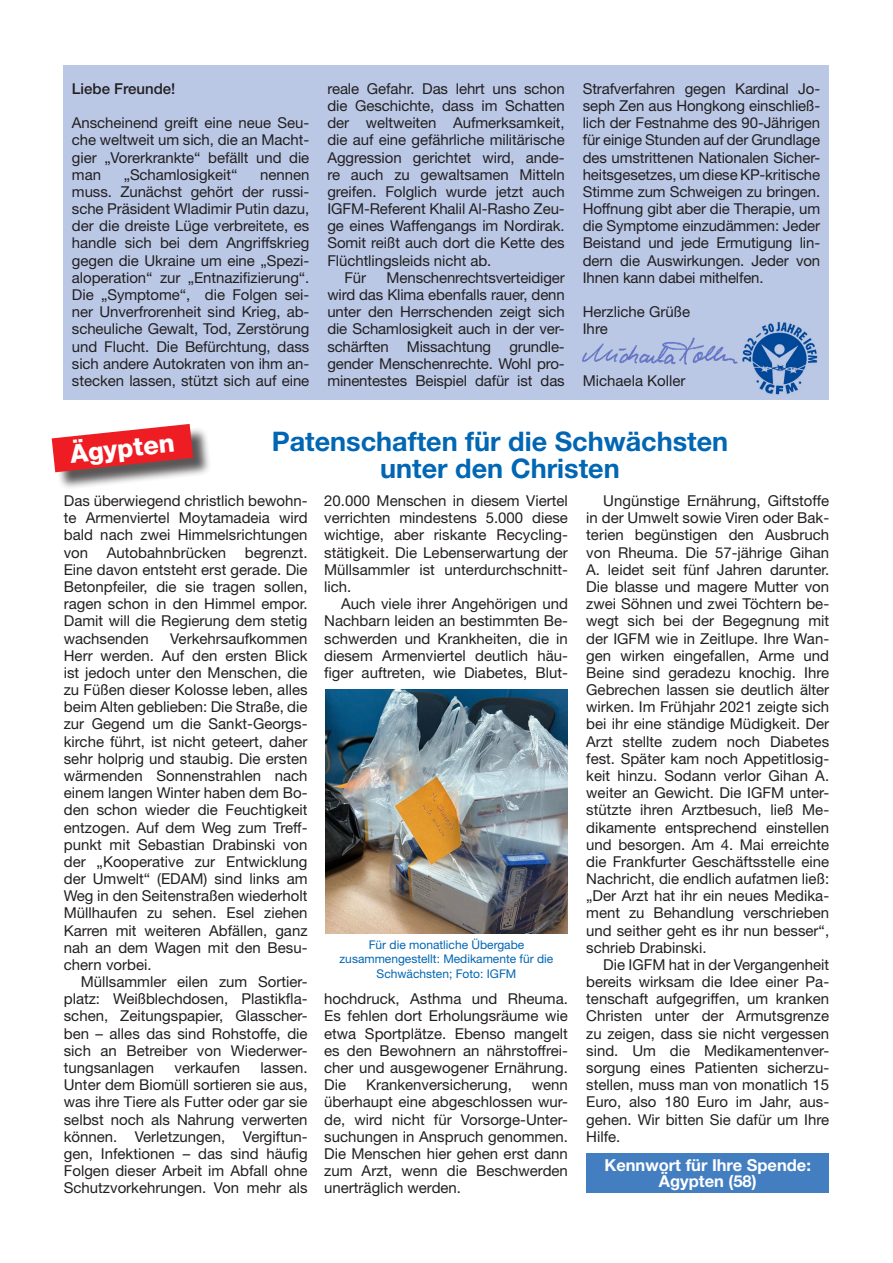
<style>
.page{position:relative;width:893px;height:1263px;background:#fff}
.page>*{position:absolute;margin:0;border:0;box-sizing:border-box;transform-origin:0 0}
.t1{font:700 27px/27px "Helvetica Neue LT Std";color:#0166b3;text-align:center}
.Rubrik{font:800 25.5px "Helvetica Neue LT Std";color:#fff}
.Text{font:700 16.5px/16.5px "Helvetica Neue LT Std";color:#fff;text-align:center}
.Text-2{font:15px/17.1px "Helvetica Neue LT Std";color:#231f20;text-align:justify}
.Text-3{font:500 15px "Helvetica Neue LT Std";color:#231f20}
.t2{font:12px/14.4px "Helvetica Neue LT Std";color:#0166b3;text-align:center}
</style>
<div class="page">
<div style="left:63px;top:65px;width:766px;height:335px;background:#bac8e6"></div>
<img style="left:582px;top:337px;width:155px;height:28px">
<div style="left:54px;top:427px;width:158px;height:63px;background:#231f20;opacity:.75"></div>
<svg style="left:52px;top:424px;width:141px;height:48px;background:#dd4b4f"></svg>
<img style="left:737px;top:322px;width:81px;height:73px">
<div style="left:586px;top:1153px;width:243px;height:40px;background:#437ec1"></div>
<img style="left:325px;top:690px;width:243px;height:243px">
<p class="Text-3" style="left:72px;top:80px;width:105px">Liebe Freunde!</p>
<p class="Text-2" style="left:72px;top:114px;width:239px">Anscheinend greift eine neue Seu&shy;che weltweit um sich, die an Macht&shy;gier „Vorerkrankte“ befällt und die man</p>
<p class="Text-2" style="left:124px;top:166px;width:115px">„Schamlosigkeit“</p>
<p class="Text-2" style="left:72px;top:166px;width:239px;text-indent:188px">nennen muss. Zunächst gehört der russi&shy;sche Präsident Wladimir Putin dazu, der die dreiste Lüge verbreitete, es handle sich bei dem Angriffskrieg gegen die Ukraine um eine „Spezi&shy;aloperation“ zur „Entnazifizierung“.<br>Die „Symptome“, die Folgen sei&shy;ner Unverfrorenheit sind Krieg, ab&shy;scheuliche Gewalt, Tod, Zerstörung und Flucht. Die Befürchtung, dass sich andere Autokraten von ihm an&shy;stecken lassen, stützt sich auf eine</p>
<p class="Text-2" style="left:327px;top:80px;width:239px">reale Gefahr. Das lehrt uns schon die Geschichte, dass im Schatten der weltweiten Aufmerksamkeit, die auf eine gefährliche militärische Aggression gerichtet wird, ande&shy;re auch zu gewaltsamen Mitteln greifen. Folglich wurde jetzt auch IGFM-Referent Khalil Al-Rasho Zeu&shy;ge eines Waffengangs im Nordirak.<br>Somit reißt auch dort die Kette des Flüchtlingsleids nicht ab.</p>
<p class="Text-2" style="left:344px;top:269px;width:23px">Für</p>
<p class="Text-2" style="left:327px;top:269px;width:239px;text-indent:59px">Menschenrechtsverteidiger wird das Klima ebenfalls rauer, denn unter den Herrschenden zeigt sich die Schamlosigkeit auch in der ver&shy;schärften Missachtung grundle&shy;gender Menschenrechte. Wohl pro&shy;minentestes Beispiel dafür ist das</p>
<p class="Text-2" style="left:583px;top:80px;width:239px">Strafverfahren gegen Kardinal Jo&shy;seph Zen aus Hongkong einschließ&shy;lich der Festnahme des 90-Jährigen für einige Stunden auf der Grundlage des umstrittenen Nationalen Sicher&shy;heitsgesetzes, um diese KP-kritische Stimme zum Schweigen zu bringen.<br>Hoffnung gibt aber die Therapie, um die Symptome einzudämmen: Jeder Beistand und jede Ermutigung lin&shy;dern die Auswirkungen. Jeder von Ihnen kann dabei mithelfen.</p>
<p class="Text-2" style="left:583px;top:303px;width:109px">Herzliche Grüße</p>
<p class="Text-2" style="left:583px;top:320px;width:27px">Ihre</p>
<p class="Text-2" style="left:583px;top:372px;width:104px">Michaela Koller</p>
<p class="Rubrik" style="left:69px;top:438px;width:106px;rotate:-6deg">Ägypten</p>
<p class="t1" style="left:272px;top:427px;width:458px">Patenschaften für die Schwächsten unter den Christen</p>
<p class="Text-2" style="left:64px;top:492px;width:245px">Das überwiegend christlich bewohn&shy;te Armenviertel Moytamadeia wird bald nach zwei Himmelsrichtungen von Autobahnbrücken begrenzt.<br>Eine davon entsteht erst gerade. Die Betonpfeiler, die sie tragen sollen, ragen schon in den Himmel empor.<br>Damit will die Regierung dem stetig wachsenden</p>
<p class="Text-2" style="left:586px;top:492px;width:244px;text-indent:17px">Ungünstige Ernährung, Giftstoffe in der Umwelt sowie Viren oder Bak&shy;terien begünstigen den Ausbruch von Rheuma. Die 57-jährige Gihan A. leidet seit fünf Jahren darunter.<br>Die blasse und magere Mutter von zwei Söhnen und zwei Töchtern be&shy;wegt sich bei der Begegnung mit der IGFM wie in Zeitlupe. Ihre Wan&shy;gen wirken eingefallen, Arme und Beine sind geradezu knochig. Ihre Gebrechen lassen sie deutlich älter wirken. Im Frühjahr 2021 zeigte sich bei ihr eine ständige Müdigkeit. Der Arzt stellte zudem noch Diabetes fest. Später kam noch Appetitlosig&shy;keit hinzu. Sodann verlor Gihan A. weiter an Gewicht. Die IGFM unter&shy;stützte ihren Arztbesuch, ließ Me&shy;dikamente entsprechend einstellen und besorgen. Am 4. Mai erreichte die Frankfurter Geschäftsstelle eine Nachricht, die endlich aufatmen ließ: „Der Arzt hat ihr ein neues Medika&shy;ment zu Behandlung verschrieben und seither geht es ihr nun besser“, schrieb Drabinski.</p>
<p class="Text-2" style="left:586px;top:956px;width:244px;text-indent:17px">Die IGFM hat in der Vergangenheit bereits wirksam die Idee einer Pa&shy;tenschaft aufgegriffen, um kranken Christen unter der Armutsgrenze zu zeigen, dass sie nicht vergessen sind. Um die Medikamentenver&shy;sorgung eines Patienten sicherzu&shy;stellen, muss man von monatlich 15<br>Euro, also 180 Euro im Jahr, aus&shy;gehen. Wir bitten Sie dafür um Ihre Hilfe.</p>
<p class="Text-2" style="left:324px;top:492px;width:245px">20.000 Menschen in diesem Viertel verrichten mindestens 5.000 diese wichtige, aber riskante Recycling&shy;stätigkeit. Die Lebenserwartung der Müllsammler ist unterdurchschnitt&shy;lich.</p>
<p class="Text-2" style="left:324px;top:595px;width:245px;text-indent:17px">Auch viele ihrer Angehörigen und Nachbarn leiden an bestimmten Be&shy;schwerden und Krankheiten, die in diesem Armenviertel deutlich häu&shy;figer auftreten, wie Diabetes, Blut-</p>
<p class="Text-2" style="left:64px;top:629px;width:245px;text-indent:106px">Verkehrsaufkommen Herr werden. Auf den ersten Blick ist jedoch unter den Menschen, die zu Füßen dieser Kolosse leben, alles beim Alten geblieben: Die Straße, die zur Gegend um die Sankt-Georgs&shy;kirche führt, ist nicht geteert, daher sehr holprig und staubig. Die ersten wärmenden Sonnenstrahlen nach einem langen Winter haben dem Bo&shy;den schon wieder die Feuchtigkeit entzogen. Auf dem Weg zum Treff&shy;punkt mit Sebastian Drabinski von der „Kooperative zur Entwicklung der Umwelt“ (EDAM) sind links am Weg in den Seitenstraßen wiederholt Müllhaufen zu sehen. Esel ziehen Karren mit weiteren Abfällen, ganz nah an dem Wagen mit den Besu&shy;chern vorbei.</p>
<p class="Text-2" style="left:64px;top:973px;width:245px;text-indent:17px">Müllsammler eilen zum Sortier&shy;platz: Weißblechdosen, Plastikfla&shy;schen, Zeitungspapier, Glasscher&shy;ben – alles das sind Rohstoffe, die sich an Betreiber von Wiederwer&shy;tungsanlagen</p>
<p class="t2" style="left:340px;top:937px;width:215px">Für die monatliche Übergabe zusammengestellt: Medikamente für die<br>Schwächsten; Foto: IGFM</p>
<p class="Text-2" style="left:324px;top:990px;width:245px">hochdruck, Asthma und Rheuma.<br>Es fehlen dort Erholungsräume wie etwa Sportplätze. Ebenso mangelt es den Bewohnern an nährstoffrei&shy;cher und ausgewogener Ernährung.<br>Die</p>
<p class="Text-2" style="left:175px;top:1059px;width:67px">verkaufen</p>
<p class="Text-2" style="left:64px;top:1059px;width:245px;text-indent:197px">lassen.<br>Unter dem Biomüll sortieren sie aus, was ihre Tiere als Futter oder gar sie selbst noch als Nahrung verwerten können. Verletzungen, Vergiftun&shy;gen, Infektionen – das sind häufig Folgen dieser Arbeit im Abfall ohne Schutzvorkehrungen. Von mehr als</p>
<p class="Text-2" style="left:366px;top:1076px;width:147px">Krankenversicherung,</p>
<p class="Text-2" style="left:324px;top:1076px;width:245px;text-indent:208px">wenn überhaupt eine abgeschlossen wur&shy;de, wird nicht für Vorsorge-Unter&shy;suchungen in Anspruch genommen.<br>Die Menschen hier gehen erst dann zum Arzt, wenn die Beschwerden unerträglich werden.</p>
<p class="Text" style="left:604px;top:1156px;width:208px">Kennwort für Ihre Spende:<br>Ägypten (58)</p>
</div>
